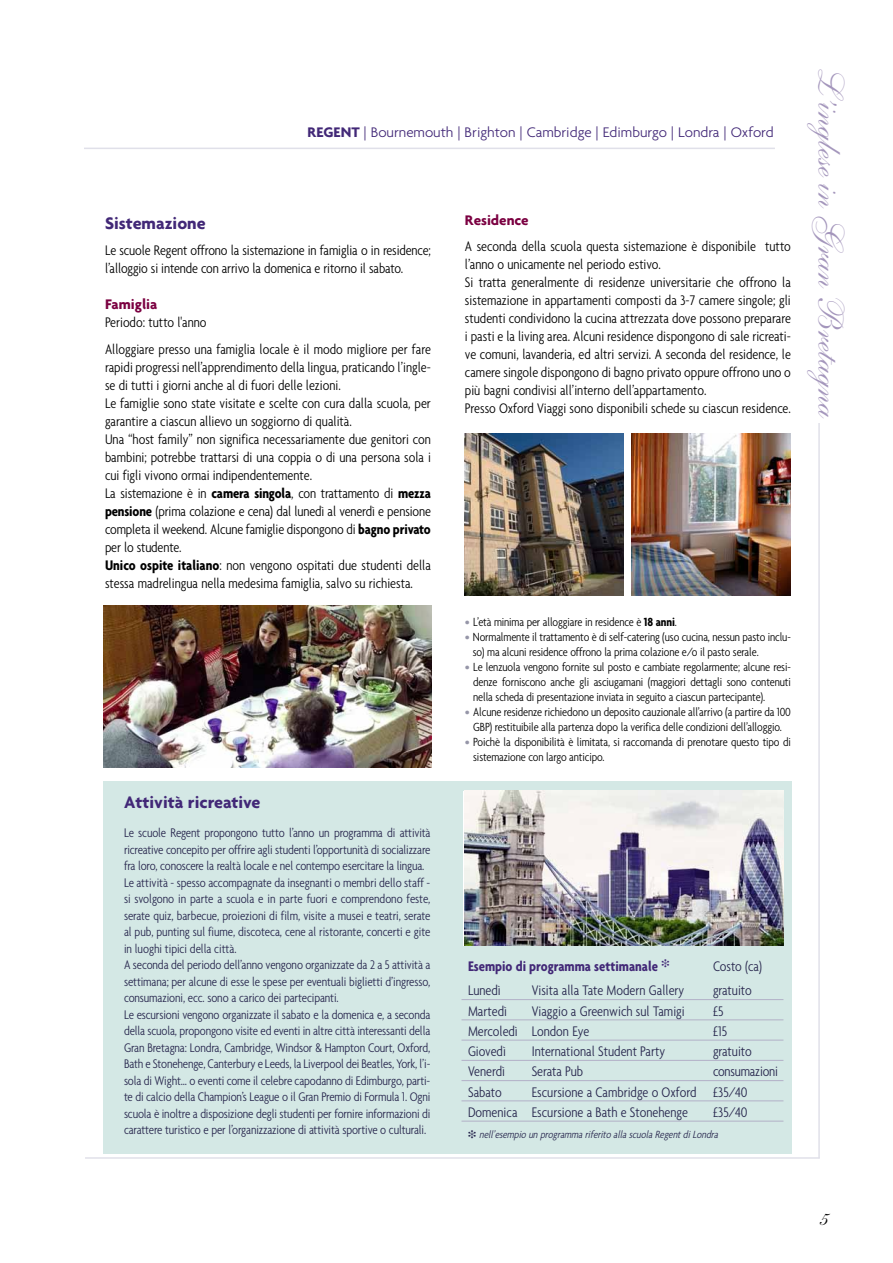
<style>
.page{position:relative;width:893px;height:1263px;background:#fff}
.page>*{position:absolute;margin:0;border:0;box-sizing:border-box;transform-origin:0 0}
.t1{font:36px "Shelley Allegro Script";color:#a496bc}
.t2{font:24px "Shelley Allegro Script";color:#000}
.t3{font:700 18px "Agenda";color:#422877}
.t4{font:300 condensed 15px/18px "Agenda";color:#000}
.t5{font:300 condensed 15px/20.2px "Agenda";color:#27264d}
.t6{font:300 15px "Agenda";color:#422877}
.t7{font:700 condensed 15px "Agenda";color:#422877}
.t8{font:700 15px "Agenda";color:#7b0041}
.t9{font:300 condensed 13.5px/16.5px "Agenda";letter-spacing:-.01em;color:#27264d}
.t10{font:300 condensed 12.75px/15px "Agenda";letter-spacing:-.01em;color:#000}
.t11{font:italic 300 condensed 11.25px "Agenda";color:#27264d}
.s1{font-weight:700}
.s2{font-weight:500;font-stretch:normal;color:#9696a8}
</style>
<div class="page">
<hr style="left:84px;top:148px;width:691px;height:1px;background:#e0e0e9">
<hr style="left:85px;top:1157px;width:735px;height:2px;background:#e0e0e9">
<hr style="left:818px;top:423px;width:2px;height:735px;background:#e0e0e9">
<img style="left:104px;top:606px;width:327px;height:161px">
<img style="left:464px;top:434px;width:160px;height:161px">
<img style="left:631px;top:434px;width:160px;height:161px">
<div style="left:104px;top:781px;width:688px;height:372px;background:#d4e8e5"></div>
<hr style="left:461px;top:999px;width:322px;height:1px;background:#b2b0c7">
<hr style="left:461px;top:1019px;width:322px;height:1px;background:#b2b0c7">
<hr style="left:461px;top:1040px;width:322px;height:1px;background:#b2b0c7">
<hr style="left:461px;top:1060px;width:322px;height:1px;background:#b2b0c7">
<hr style="left:461px;top:1080px;width:322px;height:1px;background:#b2b0c7">
<hr style="left:461px;top:1100px;width:322px;height:1px;background:#b2b0c7">
<hr style="left:461px;top:1121px;width:322px;height:1px;background:#b2b0c7">
<img style="left:465px;top:791px;width:318px;height:154px">
<p class="t6" style="left:308px;top:126px;width:468px"><span class="s1">REGENT</span> | Bournemouth | Brighton | Cambridge | Edimburgo | Londra | Oxford</p>
<p class="t3" style="left:105px;top:216px;width:102px">Sistemazione</p>
<p class="t4" style="left:105px;top:243px;width:327px">Le scuole Regent offrono la sistemazione in famiglia o in residence; l’alloggio si intende con arrivo la domenica e ritorno il sabato.</p>
<p class="t8" style="left:105px;top:299px;width:54px">Famiglia</p>
<p class="t4" style="left:105px;top:311px;width:327px;line-height:26.5px">Periodo: tutto l'anno<br>Alloggiare presso una famiglia locale è il modo migliore per fare</p>
<p class="t4" style="left:105px;top:359px;width:327px">rapidi progressi nell’apprendimento della lingua, praticando l’ingle&shy;se di tutti i giorni anche al di fuori delle lezioni.<br>Le famiglie sono state visitate e scelte con cura dalla scuola, per garantire a ciascun allievo un soggiorno di qualità.<br>Una “host family” non significa necessariamente due genitori con bambini; potrebbe trattarsi di una coppia o di una persona sola i cui figli vivono ormai indipendentemente.<br>La sistemazione è in <span class="s1">camera singola</span>, con trattamento di <span class="s1">mezza pensione</span> (prima colazione e cena) dal lunedì al venerdì e pensione completa il weekend. Alcune famiglie dispongono di <span class="s1">bagno privato </span>per lo studente.<br><span class="s1">Unico ospite italiano</span>: non vengono ospitati due studenti della stessa madrelingua nella medesima famiglia, salvo su richiesta.</p>
<p class="t3" style="left:124px;top:795px;width:138px">Attività ricreative</p>
<p class="t9" style="left:124px;top:826px;width:308px">Le scuole Regent propongono tutto l’anno un programma di attività ricreative concepito per offrire agli studenti l’opportunità di socializzare fra loro, conoscere la realtà locale e nel contempo esercitare la lingua.<br>Le attività - spesso accompagnate da insegnanti o membri dello staff - si svolgono in parte a scuola e in parte fuori e comprendono feste, serate quiz, barbecue, proiezioni di film, visite a musei e teatri, serate al pub, punting sul fiume, discoteca, cene al ristorante, concerti e gite in luoghi tipici della città.<br>A seconda del periodo dell’anno vengono organizzate da 2 a 5 attività a settimana; per alcune di esse le spese per eventuali biglietti d’ingresso, consumazioni, ecc. sono a carico dei partecipanti.<br>Le escursioni vengono organizzate il sabato e la domenica e, a seconda della scuola, propongono visite ed eventi in altre città interessanti della Gran Bretagna: Londra, Cambridge, Windsor &amp; Hampton Court, Oxford, Bath e Stonehenge, Canterbury e Leeds, la Liverpool dei Beatles, York, l’i&shy;sola di Wight... o eventi come il celebre capodanno di Edimburgo, parti&shy;te di calcio della Champion’s League o il Gran Premio di Formula 1. Ogni scuola è inoltre a disposizione degli studenti per fornire informazioni di carattere turistico e per l’organizzazione di attività sportive o culturali.</p>
<p class="t8" style="left:465px;top:214px;width:65px">Residence</p>
<p class="t4" style="left:465px;top:239px;width:327px">A seconda della scuola questa sistemazione è disponibile tutto l’anno o unicamente nel periodo estivo.<br>Si tratta generalmente di residenze universitarie che offrono la sistemazione in appartamenti composti da 3-7 camere singole; gli studenti condividono la cucina attrezzata dove possono preparare i pasti e la living area. Alcuni residence dispongono di sale ricreati&shy;ve comuni, lavanderia, ed altri servizi. A seconda del residence, le camere singole dispongono di bagno privato oppure offrono uno o più bagni condivisi all’interno dell’appartamento.<br>Presso Oxford Viaggi sono disponibili schede su ciascun residence.</p>
<p class="t10" style="left:465px;top:616px;width:213px"><span class="s2">•</span> L’età minima per alloggiare in residence è <span class="s1">18 anni</span>.</p>
<p class="t10" style="left:473px;top:631px;width:320px;text-indent:-8px"><span class="s2">•</span> Normalmente il trattamento è di self-catering (uso cucina, nessun pasto inclu&shy;so) ma alcuni residence offrono la prima colazione e/o il pasto serale.</p>
<p class="t10" style="left:473px;top:661px;width:319px;text-align:justify;text-indent:-8px"><span class="s2">•</span> Le lenzuola vengono fornite sul posto e cambiate regolarmente; alcune resi&shy;denze forniscono anche gli asciugamani (maggiori dettagli sono contenuti nella scheda di presentazione inviata in seguito a ciascun partecipante).</p>
<p class="t10" style="left:465px;top:706px;width:327px;text-align:center"><span class="s2">•</span> Alcune residenze richiedono un deposito cauzionale all’arrivo (a partire da 100<br>GBP) restituibile alla partenza dopo la verifica delle condizioni dell’alloggio.</p>
<p class="t10" style="left:473px;top:736px;width:319px;text-indent:-8px"><span class="s2">•</span> Poichè la disponibilità è limitata, si raccomanda di prenotare questo tipo di sistemazione con largo anticipo.</p>
<p class="t7" style="left:468px;top:960px;width:203px">Esempio di programma settimanale ❉</p>
<p class="t5" style="left:713px;top:957px;width:51px">Costo (ca)</p>
<p class="t5" style="left:468px;top:982px;width:34px">Lunedì</p>
<p class="t5" style="left:532px;top:982px;width:154px">Visita alla Tate Modern Gallery</p>
<p class="t5" style="left:713px;top:982px;width:40px">gratuito</p>
<p class="t5" style="left:468px;top:1002px;width:41px">Martedì</p>
<p class="t5" style="left:532px;top:1002px;width:155px">Viaggio a Greenwich sul Tamigi</p>
<p class="t5" style="left:713px;top:1002px;width:12px">£5</p>
<p class="t5" style="left:468px;top:1022px;width:123px">Mercoledì London Eye</p>
<p class="t5" style="left:713px;top:1022px;width:16px">£15</p>
<p class="t5" style="left:468px;top:1042px;width:39px">Giovedì</p>
<p class="t5" style="left:532px;top:1042px;width:135px">International Student Party</p>
<p class="t5" style="left:713px;top:1042px;width:40px">gratuito</p>
<p class="t5" style="left:468px;top:1063px;width:39px">Venerdì</p>
<p class="t5" style="left:532px;top:1063px;width:53px">Serata Pub</p>
<p class="t5" style="left:713px;top:1063px;width:66px">consumazioni</p>
<p class="t5" style="left:468px;top:1083px;width:35px">Sabato</p>
<p class="t5" style="left:468px;top:1083px;width:281px;text-indent:64px">Escursione a Cambridge o Oxford £35/40<br>Domenica Escursione a Bath e Stonehenge</p>
<p class="t5" style="left:713px;top:1103px;width:36px">£35/40</p>
<p class="t11" style="left:468px;top:1130px;width:254px">❉ nell’esempio un programma riferito alla scuola RegentdiLondra</p>
<h1 class="t1" style="left:840px;top:63px;width:357px;rotate:90deg">L’inglesein Gran B retagna</h1>
<h2 class="t2" style="left:815px;top:1211px;width:11px">5</h2>
</div>
